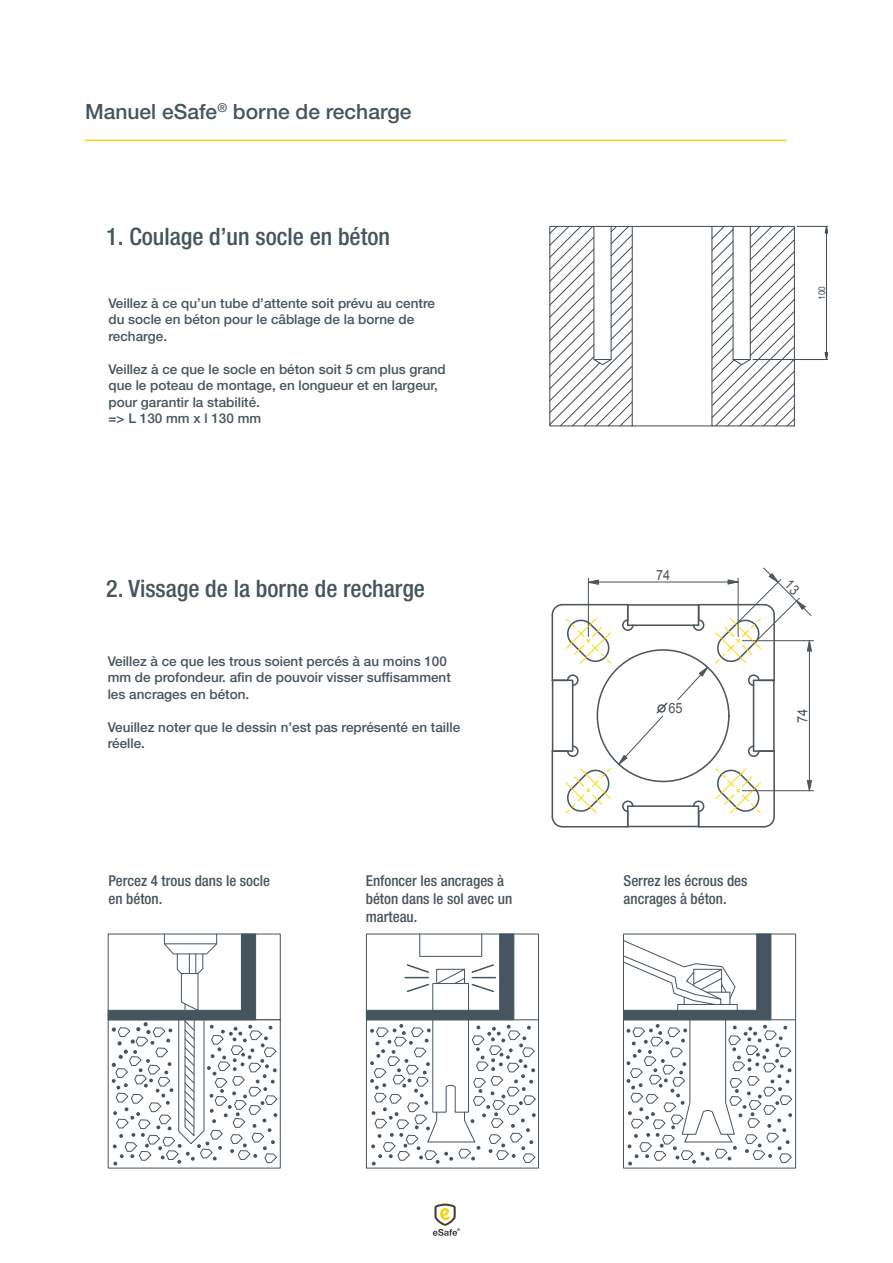
<style>
.page{position:relative;width:893px;height:1263px;background:#fff}
.page>*{position:absolute;margin:0;border:0;box-sizing:border-box;transform-origin:0 0}
.t1{font:500 condensed 24px "Helvetica Neue LT Std";color:#45555f}
.t2{font:500 21px "Helvetica Neue LT Std";color:#45555f}
.t3{font:500 condensed 15px/18px "Helvetica Neue LT Std";color:#45555f}
.t4{font:14.1px "Arial";color:#4c565c;scale:.9 1}
.t5{font:500 13.5px/16.5px "Helvetica Neue LT Std";color:#45555f}
.t6{font:9.3px "Arial";color:#424c53;scale:.9 1}
.t7{font:700 3.75px "Helvetica Neue LT Std";color:#3e3e3f}
</style>
<div class="page">
<hr style="left:85px;top:140px;width:702px;height:1px;background:#fed304">
<svg style="left:433px;top:1203px;width:24px;height:33px"></svg>
<svg style="left:711px;top:225px;width:84px;height:202px"></svg>
<svg style="left:549px;top:225px;width:84px;height:202px"></svg>
<hr style="left:632px;top:425px;width:80px;height:1px;background:#424c53">
<hr style="left:632px;top:226px;width:80px;height:1px;background:#424c53">
<svg style="left:824px;top:225px;width:3px;height:9px"></svg>
<svg style="left:824px;top:352px;width:3px;height:7px"></svg>
<hr style="left:826px;top:233px;width:1px;height:120px;background:#424c53">
<hr style="left:797px;top:226px;width:30px;height:1px;background:#424c53">
<hr style="left:753px;top:359px;width:74px;height:1px;background:#424c53">
<div style="left:108px;top:934px;width:173px;height:234px;border:1px solid #45555f"></div>
<hr style="left:108px;top:1019px;width:172px;height:1px;background:#231f20">
<svg style="left:107px;top:933px;width:171px;height:232px"></svg>
<div style="left:366px;top:934px;width:173px;height:234px;border:1px solid #45555f"></div>
<hr style="left:367px;top:1019px;width:171px;height:1px;background:#45555f">
<svg style="left:366px;top:933px;width:170px;height:232px"></svg>
<div style="left:623px;top:934px;width:173px;height:234px;border:1px solid #45555f"></div>
<hr style="left:624px;top:1019px;width:171px;height:1px;background:#45555f">
<svg style="left:623px;top:933px;width:170px;height:232px"></svg>
<svg style="left:551px;top:567px;width:262px;height:261px"></svg>
<h2 class="t2" style="left:85px;top:99px;width:328px">Manuel eSafe<sup>®</sup> borne de recharge</h2>
<h1 class="t1" style="left:106px;top:223px;width:285px">1. Coulage d’un socle en béton</h1>
<p class="t5" style="left:108px;top:294px;width:328px">Veillez à ce qu’un tube d’attente soit prévu au centre du socle en béton pour le câblage de la borne de recharge.</p>
<p class="t5" style="left:108px;top:360px;width:339px">Veillez à ce que le socle en béton soit 5 cm plus grand que le poteau de montage, en longueur et en largeur, pour garantir la stabilité.<br>=&gt; L 130 mm x l 130 mm</p>
<p class="t6" style="left:816px;top:300px;width:17px;rotate:-90deg">100</p>
<h1 class="t1" style="left:106px;top:574px;width:320px">2. Vissage de la borne de recharge</h1>
<p class="t5" style="left:108px;top:653px;width:345px">Veillez à ce que les trous soient percés à au moins 100 mm de profondeur. afin de pouvoir visser suffisamment les ancrages en béton.</p>
<p class="t5" style="left:108px;top:719px;width:354px">Veuillez noter que le dessin n’est pas représenté en taille réelle.</p>
<p class="t4" style="left:656px;top:566px;width:17px">74</p>
<p class="t4" style="left:668px;top:698px;width:17px">65</p>
<p class="t4" style="left:793px;top:723px;width:17px;rotate:-90deg">74</p>
<p class="t3" style="left:108px;top:872px;width:163px">Percez 4 trous dans le socle en béton.</p>
<p class="t3" style="left:366px;top:871px;width:148px">Enfoncer les ancrages à béton dans le sol avec un marteau.</p>
<p class="t3" style="left:623px;top:872px;width:126px">Serrez les écrous des ancrages à béton.</p>
<p class="t7" style="left:457px;top:1227px;width:4px">®</p>
</div>
